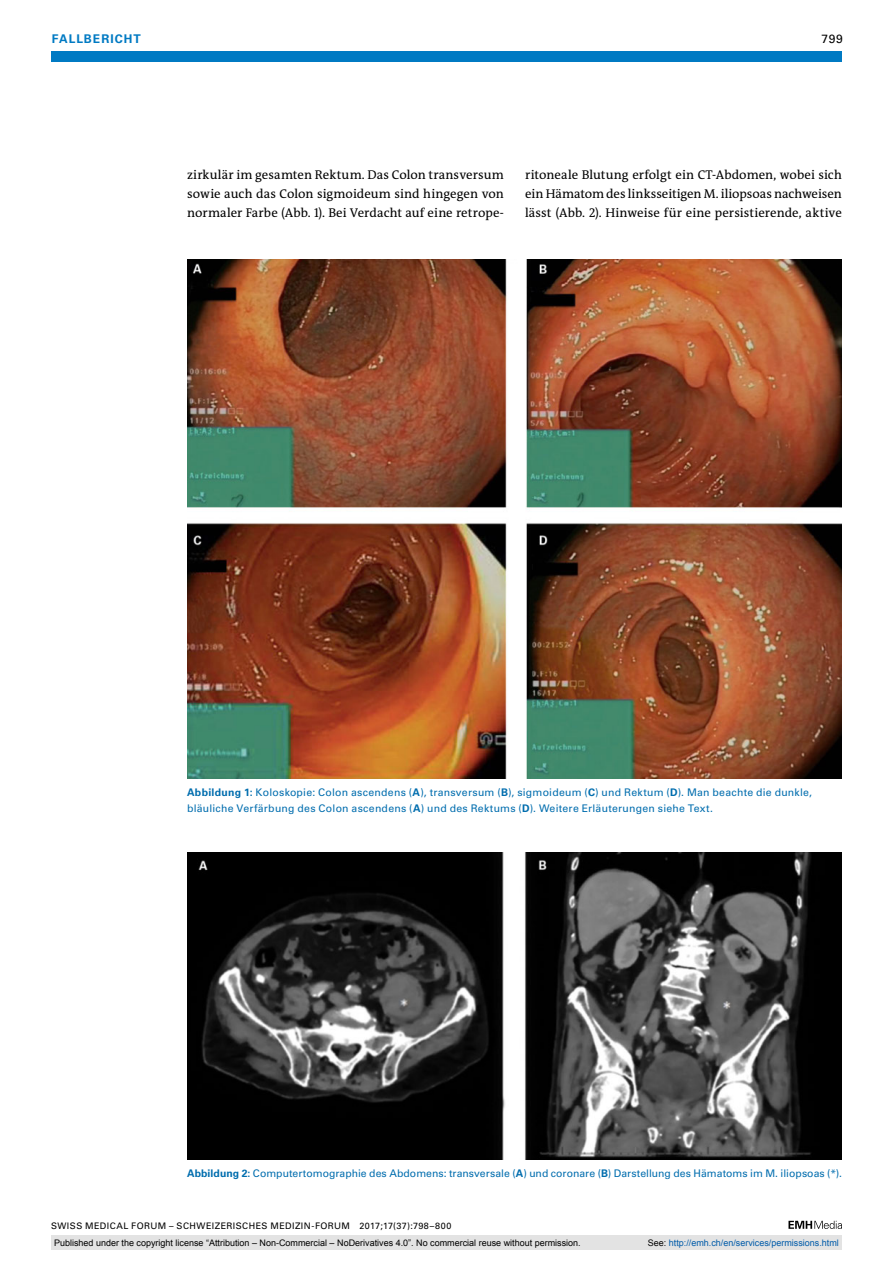
<style>
.page{position:relative;width:893px;height:1263px;background:#fff}
.page>*{position:absolute;margin:0;border:0;box-sizing:border-box;transform-origin:0 0}
.t1{font:12.75px/19.2px "The Antiqua B W5 Plain";letter-spacing:.005em;color:#000;text-align:justify}
.t2{font:700 12px "Univers LT Std";color:#007ac3}
.t3{font:12px "Univers LT Std";color:#000}
.t4{font:10.5px/15.8px "Univers LT Std";letter-spacing:.015em;color:#006dae}
.t5{font:9px "Arial";color:#000}
.t6{font:9px "Univers LT Std";letter-spacing:.05em;color:#000}
.t7{font:9px "Arial";color:#005ba9}
.s1{font-weight:700}
.s2{color:#000}
</style>
<div class="page">
<div style="left:51px;top:51px;width:791px;height:11px;background:#007ac3"></div>
<svg style="left:788px;top:1221px;width:54px;height:8px"></svg>
<img style="left:187px;top:259px;width:655px;height:519px">
<img style="left:187px;top:852px;width:655px;height:307px">
<div style="left:51px;top:1235px;width:791px;height:15px;background:#e3e3e3"></div>
<p class="t2" style="left:52px;top:31px;width:17px">Fallbericht</p>
<p class="t3" style="left:822px;top:31px;width:23px">799</p>
<p class="t1" style="left:187px;top:165px;width:318px">zirkulär im gesamten Rektum. Das Colon transversum sowie auch das Colon sigmoideum sind hingegen von normaler Farbe (Abb. 1). Bei Verdacht auf eine retrope-</p>
<p class="t1" style="left:525px;top:165px;width:318px">ritoneale Blutung erfolgt ein CT-Abdomen, wobei sich ein Hämatom des linksseitigen M. iliopsoas nachweisen lässt (Abb. 2). Hinweise für eine persistierende, aktive</p>
<p class="t4" style="left:187px;top:785px;width:627px"><span class="s1">Abbildung 1:</span> Koloskopie: Colon ascendens (<span class="s1">A</span>), transversum (<span class="s1">B</span>), sigmoideum (<span class="s1">C</span>) und Rektum (<span class="s1">D</span>). Man beachte die dunkle, bläuliche Verfärbung des Colon ascendens (<span class="s1">A</span>) und des Rektums (<span class="s1">D</span>). Weitere Erläuterungen siehe Text.</p>
<p class="t4" style="left:187px;top:1166px;width:656px"><span class="s1">Abbildung 2:</span> Computertomographie des Abdomens: transversale (<span class="s1">A</span>) und coronare (<span class="s1">B</span>) Darstellung des Hämatoms im M. iliopsoas (*).</p>
<p class="t6" style="left:51px;top:1220px;width:402px">SWISS MEDICAL FORUM – SCHWEIZERISCHES MEDIZIN-FORUM 2017;17(37):798–800</p>
<p class="t5" style="left:54px;top:1237px;width:528px">Published under the copyright license “Attribution – Non-Commercial – NoDerivatives 4.0”. No commercial reuse without permission.</p>
<p class="t7" style="left:648px;top:1237px;width:193px"><span class="s2">See:</span> http://emh.ch/en/services/permissions.html</p>
</div>
